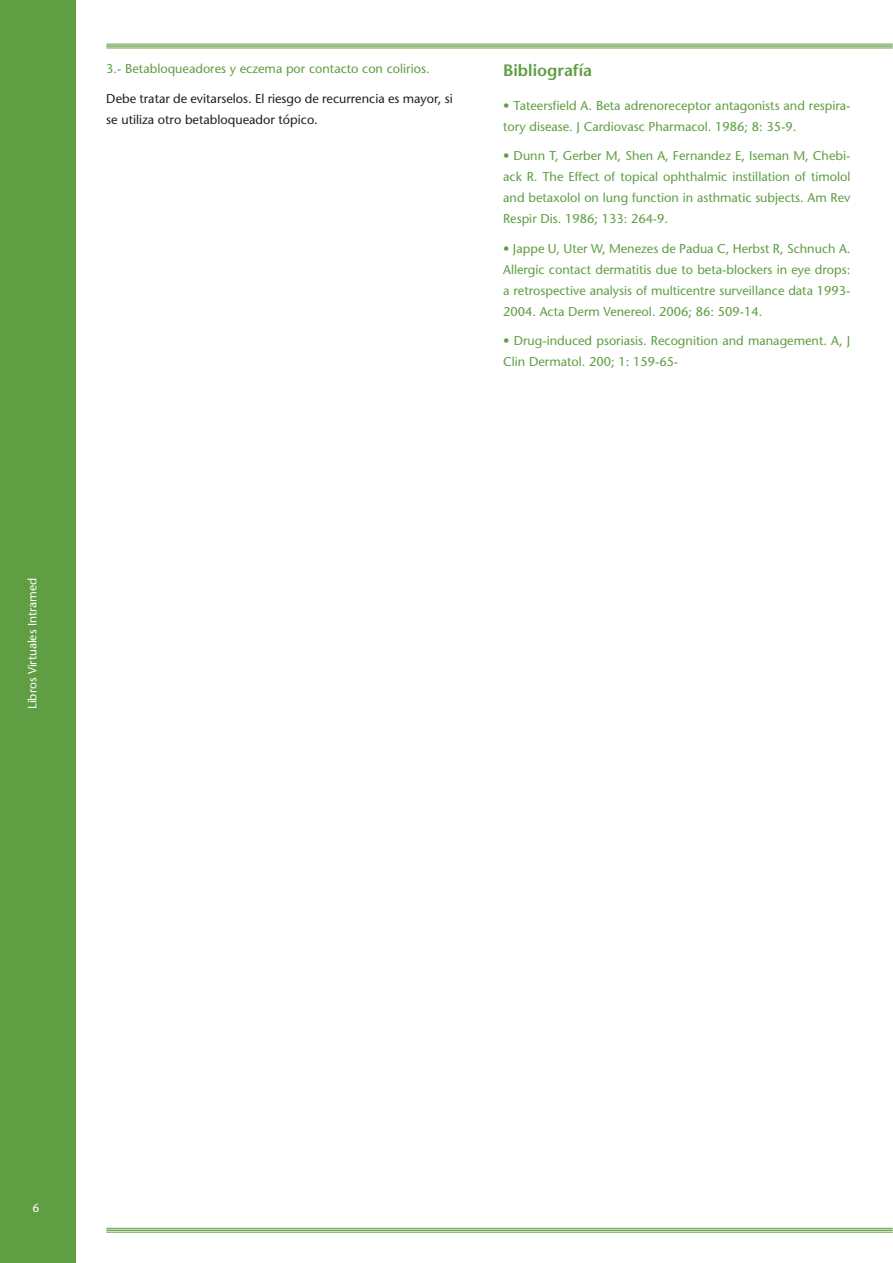
<style>
.page{position:relative;width:893px;height:1263px;background:#fff}
.page>*{position:absolute;margin:0;border:0;box-sizing:border-box;transform-origin:0 0}
.t1{font:600 16.5px "Stone Sans";color:#5f9e42}
.t2{font:12.75px/21px "Stone Sans";color:#5f9e42}
.t3{font:12.75px/21px "Stone Sans";color:#231f20}
.t4{font:12px "Stone Sans";color:#fff}
</style>
<div class="page">
<div style="left:0;top:0;width:75px;height:1263px;background:#5f9e42"></div>
<hr style="left:106px;top:44px;width:787px;height:1px;background:#5e9e42">
<hr style="left:106px;top:45px;width:787px;height:2px;background:#5e9e42">
<hr style="left:106px;top:48px;width:787px;height:1px;background:#5e9e42">
<hr style="left:106px;top:1228px;width:787px;height:1px;background:#5e9e42">
<hr style="left:106px;top:1229px;width:787px;height:2px;background:#5e9e42">
<hr style="left:106px;top:1232px;width:787px;height:1px;background:#5e9e42">
<p class="t2" style="left:106px;top:58px;width:325px">3.- Betabloqueadores y eczema por contacto con colirios.</p>
<p class="t3" style="left:106px;top:88px;width:348px">Debe tratar de evitarselos. El riesgo de recurrencia es mayor, si se utiliza otro betabloqueador tópico.</p>
<p class="t1" style="left:503px;top:60px;width:90px">Bibliografía</p>
<p class="t2" style="left:503px;top:95px;width:349px">• Tateersfield A. Beta adrenoreceptor antagonists and respira&shy;tory disease. J Cardiovasc Pharmacol. 1986; 8: 35-9.</p>
<p class="t2" style="left:503px;top:145px;width:349px;text-align:justify">• Dunn T, Gerber M, Shen A, Fernandez E, Iseman M, Chebi&shy;ack R. The Effect of topical ophthalmic instillation of timolol and betaxolol on lung function in asthmatic subjects. Am Rev Respir Dis. 1986; 133: 264-9.</p>
<p class="t2" style="left:503px;top:238px;width:349px;text-align:justify">• Jappe U, Uter W, Menezes de Padua C, Herbst R, Schnuch A.<br>Allergic contact dermatitis due to beta-blockers in eye drops: a retrospective analysis of multicentre surveillance data 1993- 2004. Acta Derm Venereol. 2006; 86: 509-14.</p>
<p class="t2" style="left:503px;top:331px;width:349px">• Drug-induced psoriasis. Recognition and management. A, J<br>Clin Dermatol. 200; 1: 159-65-</p>
<p class="t4" style="left:25px;top:709px;width:133px;rotate:-90deg">Libros Virtuales Intramed</p>
</div>
